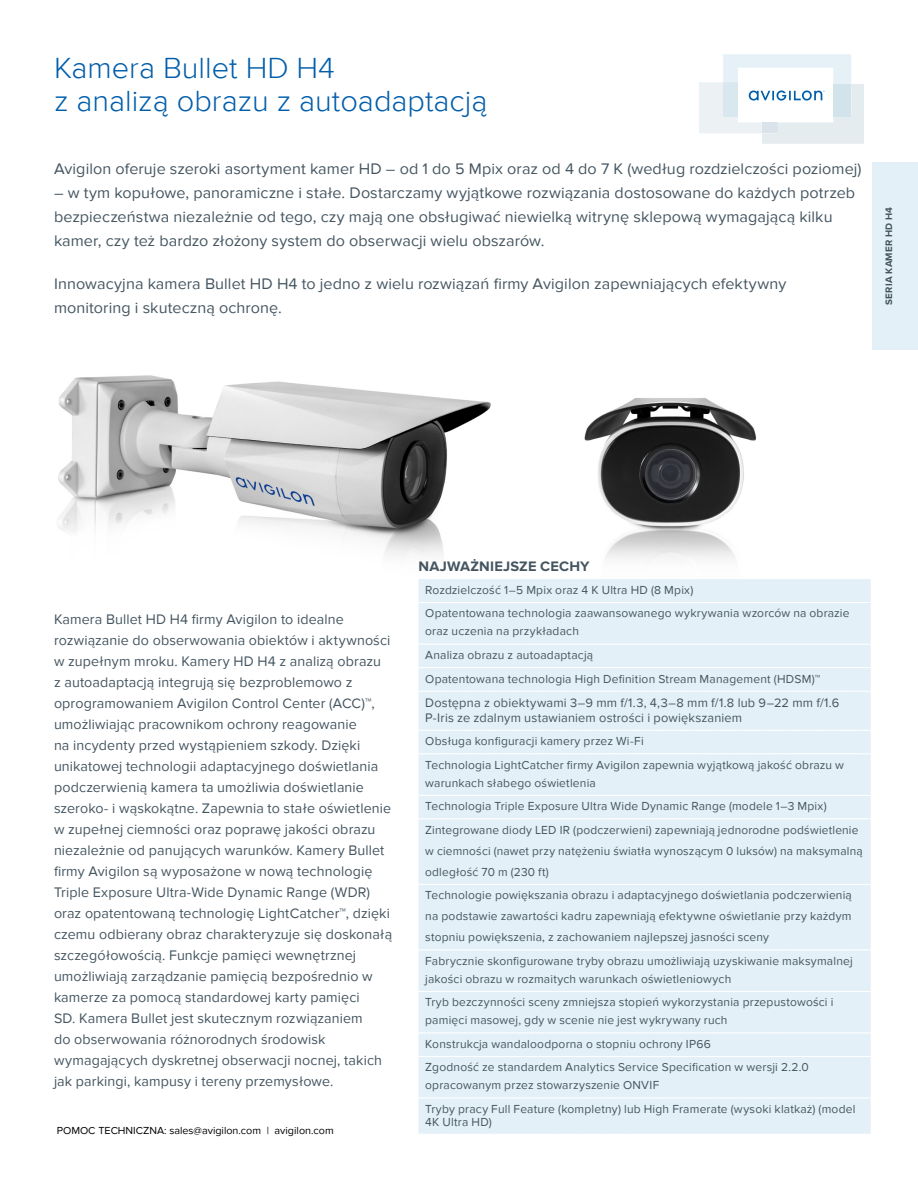
<style>
.page{position:relative;width:918px;height:1188px;background:#fff}
.page>*{position:absolute;margin:0;border:0;box-sizing:border-box;transform-origin:0 0}
.t1{font:300 30px/33px "Proxima Nova";color:#005daa}
.t2{font:15.75px/24px "Proxima Nova";letter-spacing:.005em;color:#455560}
.t3{font:14.25px/21px "Proxima Nova";letter-spacing:.01em;color:#455560}
.t4{font:700 14.25px "Proxima Nova";letter-spacing:.01em;color:#455560}
.t5{font:12.75px/15px "Proxima Nova";letter-spacing:.015em;color:#455560}
.t6{font:12px/23.5px "Proxima Nova";letter-spacing:.015em;color:#455560}
.t7{font:10.5px "Proxima Nova";color:#000}
.t8{font:700 9.75px "Proxima Nova";letter-spacing:.025em;color:#455560}
</style>
<div class="page">
<svg style="left:699px;top:54px;width:165px;height:90px"></svg>
<div style="left:872px;top:162px;width:46px;height:188px;background:#e3f0f7"></div>
<img style="left:584px;top:398px;width:172px;height:162px">
<img style="left:57px;top:375px;width:434px;height:182px">
<div style="left:418px;top:579px;width:453px;height:555px;background:#e3f0f7"></div>
<svg style="left:419px;top:644px;width:452px;height:1px"></svg>
<svg style="left:419px;top:667px;width:452px;height:1px"></svg>
<svg style="left:419px;top:691px;width:452px;height:1px"></svg>
<svg style="left:419px;top:730px;width:452px;height:1px"></svg>
<svg style="left:419px;top:753px;width:452px;height:1px"></svg>
<svg style="left:419px;top:795px;width:452px;height:1px"></svg>
<svg style="left:419px;top:818px;width:452px;height:1px"></svg>
<svg style="left:419px;top:884px;width:452px;height:1px"></svg>
<svg style="left:419px;top:950px;width:452px;height:1px"></svg>
<svg style="left:419px;top:991px;width:452px;height:1px"></svg>
<svg style="left:419px;top:1033px;width:452px;height:1px"></svg>
<svg style="left:419px;top:602px;width:452px;height:1px"></svg>
<svg style="left:419px;top:1056px;width:452px;height:1px"></svg>
<svg style="left:419px;top:1098px;width:452px;height:1px"></svg>
<h1 class="t1" style="left:54px;top:52px;width:435px">Kamera Bullet HD H4<br>z analizą obrazu z autoadaptacją</h1>
<h2 class="t2" style="left:54px;top:157px;width:809px">Avigilon oferuje szeroki asortyment kamer HD – od 1 do 5 Mpix oraz od 4 do 7 K (według rozdzielczości poziomej)</h2>
<p class="t2" style="left:54px;top:181px;width:803px">– w tym kopułowe, panoramiczne i stałe. Dostarczamy wyjątkowe rozwiązania dostosowane do każdych potrzeb bezpieczeństwa niezależnie od tego, czy mają one obsługiwać niewielką witrynę sklepową wymagającą kilku kamer, czy też bardzo złożony system do obserwacji wielu obszarów.</p>
<h2 class="t2" style="left:54px;top:272px;width:734px">Innowacyjna kamera Bullet HD H4 to jedno z wielu rozwiązań firmy Avigilon zapewniających efektywny monitoring i skuteczną ochronę.</h2>
<p class="t8" style="left:883px;top:305px;width:99px;rotate:-90deg">SERIA KAMER HD H4</p>
<p class="t3" style="left:54px;top:609px;width:340px">Kamera Bullet HD H4 firmy Avigilon to idealne rozwiązanie do obserwowania obiektów i aktywności w zupełnym mroku. Kamery HD H4 z analizą obrazu<br>z autoadaptacją integrują się bezproblemowo z oprogramowaniem Avigilon Control Center (ACC)™, umożliwiając pracownikom ochrony reagowanie<br>na incydenty przed wystąpieniem szkody. Dzięki unikatowej technologii adaptacyjnego doświetlania podczerwienią kamera ta umożliwia doświetlanie szeroko- i wąskokątne. Zapewnia to stałe oświetlenie w zupełnej ciemności oraz poprawę jakości obrazu niezależnie od panujących warunków. Kamery Bullet firmy Avigilon są wyposażone w nową technologię Triple Exposure Ultra-Wide Dynamic Range (WDR) oraz opatentowaną technologię LightCatcher™, dzięki czemu odbierany obraz charakteryzuje się doskonałą szczegółowością. Funkcje pamięci wewnętrznej umożliwiają zarządzanie pamięcią bezpośrednio w kamerze za pomocą standardowej karty pamięci<br>SD. Kamera Bullet jest skutecznym rozwiązaniem<br>do obserwowania różnorodnych środowisk wymagających dyskretnej obserwacji nocnej, takich jak parkingi, kampusy i tereny przemysłowe.</p>
<p class="t7" style="left:57px;top:1124px;width:278px">POMOC TECHNICZNA: sales@avigilon.com | avigilon.com</p>
<p class="t4" style="left:418px;top:558px;width:173px">NAJWAŻNIEJSZE CECHY</p>
<p class="t6" style="left:425px;top:578px;width:426px">Rozdzielczość 1–5 Mpix oraz 4 K Ultra HD (8 Mpix)<br>Opatentowana technologia zaawansowanego wykrywania wzorców na obrazie</p>
<p class="t6" style="left:425px;top:620px;width:396px">oraz uczenia na przykładach<br>Analiza obrazu z autoadaptacją<br>Opatentowana technologia High Definition Stream Management (HDSM)™</p>
<p class="t5" style="left:425px;top:695px;width:416px">Dostępna z obiektywami 3–9 mm f/1.3, 4,3–8 mm f/1.8 lub 9–22 mm f/1.6<br>P-Iris ze zdalnym ustawianiem ostrości i powiększaniem</p>
<p class="t6" style="left:425px;top:730px;width:420px">Obsługa konfiguracji kamery przez Wi-Fi<br>Technologia LightCatcher firmy Avigilon zapewnia wyjątkową jakość obrazu w</p>
<p class="t6" style="left:425px;top:771px;width:435px">warunkach słabego oświetlenia<br>Technologia Triple Exposure Ultra Wide Dynamic Range (modele 1–3 Mpix)<br>Zintegrowane diody LED IR (podczerwieni) zapewniają jednorodne podświetlenie</p>
<p class="t6" style="left:425px;top:840px;width:439px;line-height:21px">w ciemności (nawet przy natężeniu światła wynoszącym 0 luksów) na maksymalną odległość 70 m (230 ft)</p>
<p class="t6" style="left:425px;top:885px;width:428px;line-height:21px;text-align:justify">Technologie powiększania obrazu i adaptacyjnego doświetlania podczerwienią na podstawie zawartości kadru zapewniają efektywne oświetlanie przy każdym stopniu powiększenia, z zachowaniem najlepszej jasności sceny</p>
<p class="t6" style="left:425px;top:952px;width:429px;line-height:18px">Fabrycznie skonfigurowane tryby obrazu umożliwiają uzyskiwanie maksymalnej jakości obrazu w rozmaitych warunkach oświetleniowych</p>
<p class="t6" style="left:425px;top:993px;width:410px;line-height:18px">Tryb bezczynności sceny zmniejsza stopień wykorzystania przepustowości i pamięci masowej, gdy w scenie nie jest wykrywany ruch</p>
<p class="t6" style="left:425px;top:1032px;width:385px">Konstrukcja wandaloodporna o stopniu ochrony IP66<br>Zgodność ze standardem Analytics Service Specification w wersji 2.2.0</p>
<p class="t6" style="left:425px;top:1074px;width:432px">opracowanym przez stowarzyszenie ONVIF<br>Tryby pracy Full Feature (kompletny) lub High Framerate (wysoki klatkaż) (model</p>
<p class="t6" style="left:425px;top:1110px;width:68px">4K Ultra HD)</p>
</div>
